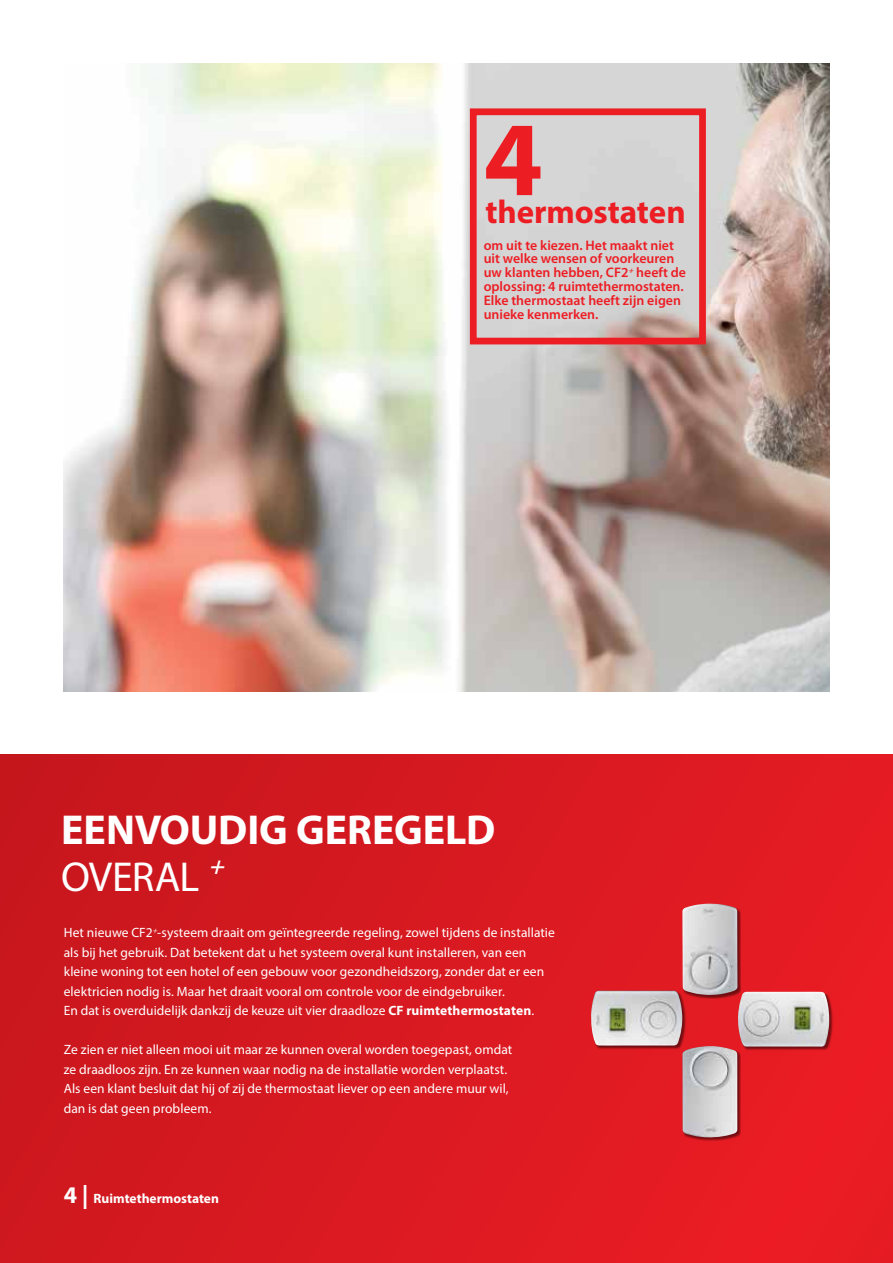
<style>
.page{position:relative;width:893px;height:1263px;background:#fff}
.page>*{position:absolute;margin:0;border:0;box-sizing:border-box;transform-origin:0 0}
.t1{font:700 106.5px "Myriad Pro";color:#ed1d24}
.t2{font:700 42px/46.7px "Myriad Pro";letter-spacing:-.005em;color:#fff}
.t3{font:700 33px "Myriad Pro";letter-spacing:-.005em;color:#ed1d24}
.t4{font:600 13.8px/13.8px "Myriad Pro";color:#ed1d24}
.t5{font:13.5px/19.5px "Myriad Pro";letter-spacing:.005em;color:#fff}
.t6{font:700 13.5px "Myriad Pro";color:#fff}
.s1{font-weight:400}
.s2{font-weight:700}
.s3{font-size:24px}
</style>
<div class="page">
<img style="left:64px;top:64px;width:765px;height:627px">
<div style="left:0;top:755px;width:893px;height:508px;background:linear-gradient(to right,#ca171e,#ea1c24)"></div>
<div style="left:682px;top:1046px;width:59px;height:95px;background:#000;opacity:.5"></div>
<img style="left:682px;top:1046px;width:55px;height:92px">
<div style="left:591px;top:991px;width:95px;height:58px;background:#000;opacity:.5"></div>
<img style="left:590px;top:990px;width:92px;height:56px">
<div style="left:738px;top:992px;width:95px;height:59px;background:#000;opacity:.5"></div>
<img style="left:737px;top:991px;width:92px;height:56px">
<div style="left:682px;top:904px;width:59px;height:95px;background:#000;opacity:.5"></div>
<img style="left:682px;top:904px;width:55px;height:91px">
<div style="left:470px;top:108px;width:236px;height:236px;border:7px solid #ed1d24"></div>
<h1 class="t1" style="left:484px;top:90px;width:61px">4</h1>
<h3 class="t3" style="left:485px;top:191px;width:202px">thermostaten</h3>
<p class="t4" style="left:484px;top:238px;width:204px">om uit te kiezen. Het maakt niet uit welke wensen of voorkeuren uw klanten hebben, CF2<sup>+</sup>heeft de oplossing: 4 ruimtethermostaten.<br>Elke thermostaat heeft zijn eigen unieke kenmerken.</p>
<h2 class="t2" style="left:61px;top:805px;width:436px">EENVOUDIG GEREGELD<br><span class="s1">OVERAL</span> <sup>+</sup></h2>
<p class="t5" style="left:64px;top:923px;width:493px">Het nieuwe CF2<sup>+</sup>-systeem draait om geïntegreerde regeling, zowel tijdens de installatie als bij het gebruik. Dat betekent dat u het systeem overal kunt installeren, van een kleine woning tot een hotel of een gebouw voor gezondheidszorg, zonder dat er een elektricien nodig is. Maar het draait vooral om controle voor de eindgebruiker.<br>En dat is overduidelijk dankzij de keuze uit vier draadloze <span class="s2">CF ruimtethermostaten</span>.</p>
<p class="t5" style="left:64px;top:1040px;width:450px">Ze zien er niet alleen mooi uit maar ze kunnen overal worden toegepast, omdat ze draadloos zijn. En ze kunnen waar nodig na de installatie worden verplaatst.<br>Als een klant besluit dat hij of zij de thermostaat liever op een andere muur wil, dan is dat geen probleem.</p>
<p class="t6" style="left:64px;top:1189px;width:157px"><span class="s3">4 |</span> Ruimtethermostaten</p>
</div>
